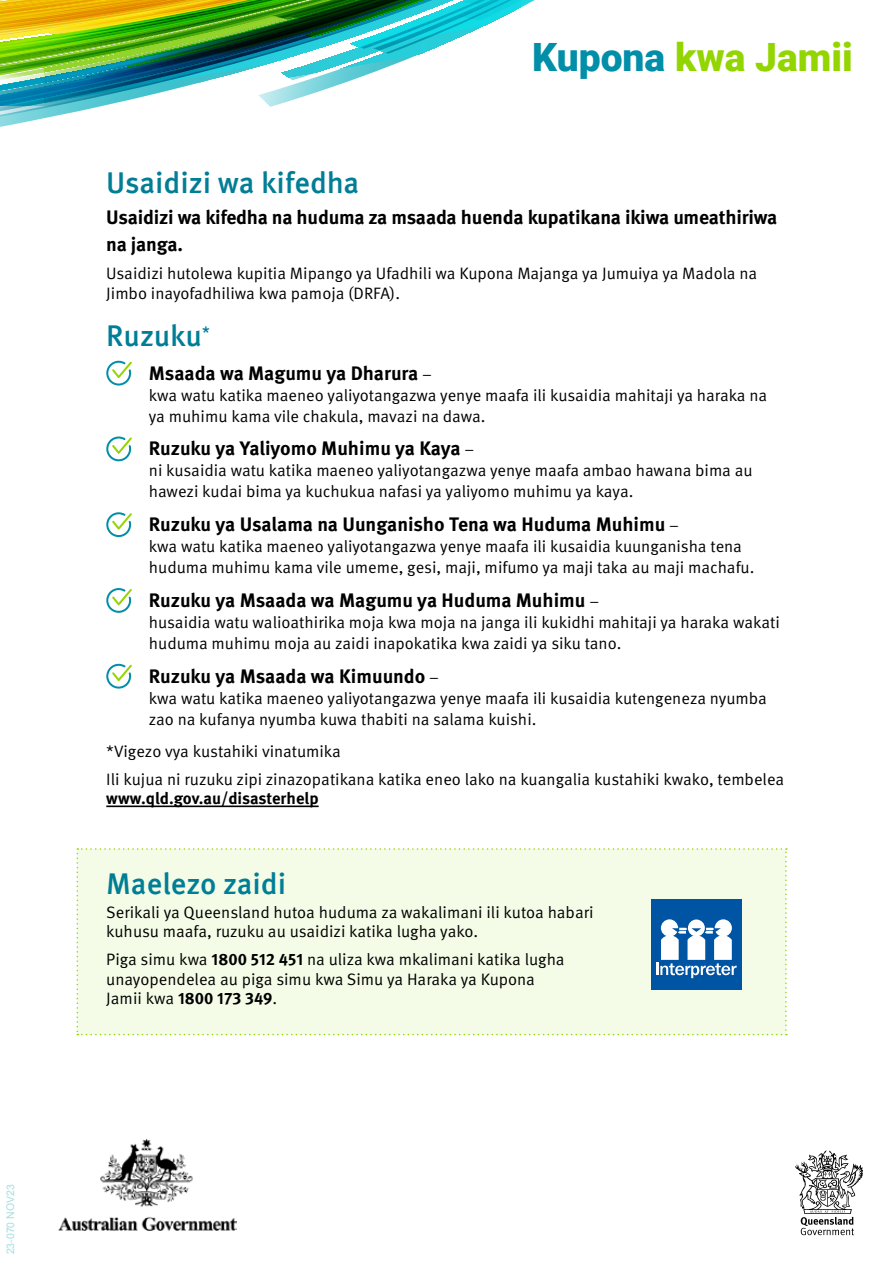
<style>
.page{position:relative;width:893px;height:1263px;background:#fff}
.page>*{position:absolute;margin:0;border:0;box-sizing:border-box;transform-origin:0 0}
.t1{font:900 39px "Roboto";color:#93d500}
.t2{font:500 30px "Meta Pro";letter-spacing:-.005em;color:#007e96}
.t3{font:700 19.5px/27px "Meta OT";letter-spacing:-.01em;color:#000}
.t4{font:16.5px/21px "Meta OT Norm";letter-spacing:-.005em;color:#000}
.t5{font:700 16.5px "Meta OT";color:#000}
.t6{font:10.5px "Arial";color:#a8dde3}
.s1{color:#008ea8}
.s2{font-family:"Meta OT Norm";font-weight:400;font-size:16.5px}
.s3{font-family:"Meta OT";font-weight:700}
.s4{font-family:"Meta OT Norm";font-weight:400}
</style>
<div class="page">
<svg style="left:0;top:115px;width:59px;height:12px"></svg>
<img style="left:0;top:0;width:535px;height:115px">
<svg style="left:795px;top:1150px;width:68px;height:85px"></svg>
<img style="left:58px;top:1139px;width:178px;height:92px">
<hr style="left:106px;top:805px;width:213px;height:2px;background:#000">
<svg style="left:106px;top:361px;width:26px;height:24px"></svg>
<svg style="left:106px;top:436px;width:26px;height:25px"></svg>
<svg style="left:106px;top:512px;width:26px;height:25px"></svg>
<svg style="left:106px;top:588px;width:26px;height:25px"></svg>
<svg style="left:106px;top:664px;width:26px;height:25px"></svg>
<svg style="left:77px;top:848px;width:710px;height:187px;background:#e8f3e2"></svg>
<p class="t6" style="left:3px;top:1254px;width:72px;rotate:-90deg">23-070 NOV23</p>
<h1 class="t1" style="left:532px;top:29px;width:322px"><span class="s1">Kupona</span> kwa Jamii</h1>
<h2 class="t2" style="left:106px;top:159px;width:255px">Usaidizi wa kifedha</h2>
<p class="t3" style="left:106px;top:204px;width:673px">Usaidizi wa kifedha na huduma za msaada huenda kupatikana ikiwa umeathiriwa na janga.</p>
<p class="t4" style="left:106px;top:264px;width:652px;line-height:19.5px">Usaidizi hutolewa kupitia Mipango ya Ufadhili wa Kupona Majanga ya Jumuiya ya Madola na<br>Jimbo inayofadhiliwa kwa pamoja (DRFA).</p>
<h2 class="t2" style="left:106px;top:312px;width:105px">Ruzuku<sup>*</sup></h2>
<p class="t3" style="left:149px;top:359px;width:285px">Msaada wa Magumu ya Dharura <span class="s2">–</span></p>
<p class="t4" style="left:149px;top:384px;width:620px">kwa watu katika maeneo yaliyotangazwa yenye maafa ili kusaidia mahitaji ya haraka na ya muhimu kama vile chakula, mavazi na dawa.</p>
<p class="t3" style="left:149px;top:435px;width:327px">Ruzuku ya Yaliyomo Muhimu ya Kaya <span class="s2">–</span></p>
<p class="t4" style="left:149px;top:460px;width:605px">ni kusaidia watu katika maeneo yaliyotangazwa yenye maafa ambao hawana bima au hawezi kudai bima ya kuchukua nafasi ya yaliyomo muhimu ya kaya.</p>
<p class="t3" style="left:149px;top:511px;width:532px">Ruzuku ya Usalama na Uunganisho Tena wa Huduma Muhimu <span class="s2">–</span></p>
<p class="t4" style="left:149px;top:536px;width:607px">kwa watu katika maeneo yaliyotangazwa yenye maafa ili kusaidia kuunganisha tena huduma muhimu kama vile umeme, gesi, maji, mifumo ya maji taka au maji machafu.</p>
<p class="t3" style="left:149px;top:587px;width:452px">Ruzuku ya Msaada wa Magumu ya Huduma Muhimu <span class="s2">–</span></p>
<p class="t4" style="left:149px;top:612px;width:632px">husaidia watu walioathirika moja kwa moja na janga ili kukidhi mahitaji ya haraka wakati huduma muhimu moja au zaidi inapokatika kwa zaidi ya siku tano.</p>
<p class="t3" style="left:149px;top:662px;width:292px">Ruzuku ya Msaada wa Kimuundo <span class="s2">–</span></p>
<p class="t4" style="left:149px;top:688px;width:619px">kwa watu katika maeneo yaliyotangazwa yenye maafa ili kusaidia kutengeneza nyumba zao na kufanya nyumba kuwa thabiti na salama kuishi.</p>
<p class="t4" style="left:106px;top:737px;width:679px;line-height:28px">*Vigezo vya kustahiki vinatumika<br>Ili kujua ni ruzuku zipi zinazopatikana katika eneo lako na kuangalia kustahiki kwako, tembelea</p>
<p class="t5" style="left:106px;top:788px;width:214px">www.qld.gov.au/disasterhelp</p>
<h2 class="t2" style="left:106px;top:860px;width:182px">Maelezo zaidi</h2>
<p class="t4" style="left:106px;top:903px;width:489px;line-height:19.5px">Serikali ya Queensland hutoa huduma za wakalimani ili kutoa habari kuhusu maafa, ruzuku au usaidizi katika lugha yako.</p>
<p class="t4" style="left:106px;top:950px;width:460px;line-height:19.5px">Piga simu kwa <span class="s3">1800 512 451</span> na uliza kwa mkalimani katika lugha unayopendelea au piga simu kwa Simu ya Haraka ya Kupona</p>
<p class="t5" style="left:106px;top:988px;width:173px"><span class="s4">Jamii kwa</span> 1800 173 349<span class="s4">.</span></p>
</div>
